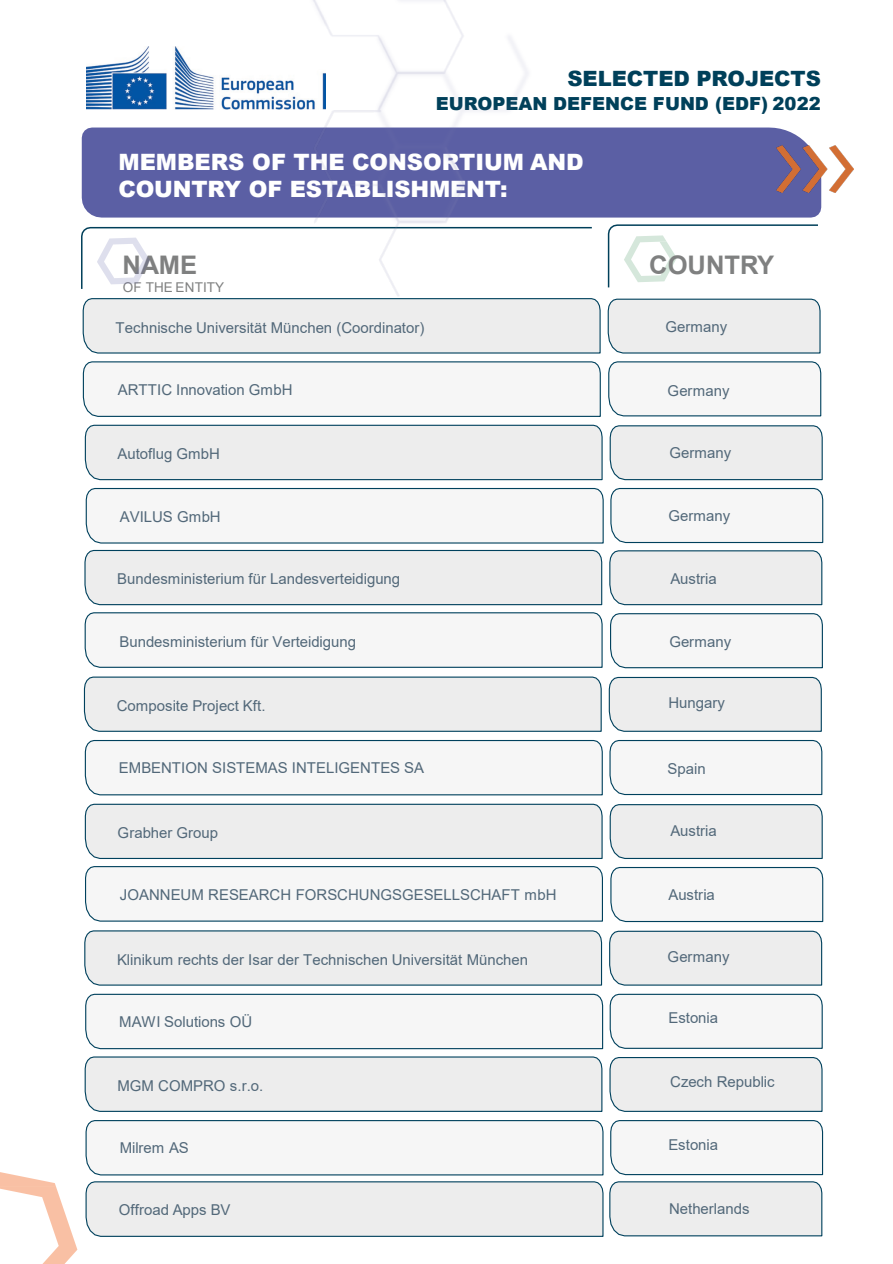
<style>
.page{position:relative;width:893px;height:1264px;background:#fff}
.page>*{position:absolute;margin:0;border:0;box-sizing:border-box;transform-origin:0 0}
.t1{font:700 25.5px "Arial";color:#7f8080}
.t2{font:900 22.5px/27px "Arial";color:#fff}
.t3{font:900 21px "Arial";letter-spacing:-.005em;color:#00405a}
.t4{font:900 18px "Arial";color:#00405a}
.t5{font:15px "Arial";color:#526879}
.t6{font:13.5px "Arial";letter-spacing:.01em;color:#7f8080}
</style>
<div class="page">
<div style="left:82px;top:127px;width:739px;height:90px;background:#5b5fa4"></div>
<svg style="left:608px;top:361px;width:213px;height:56px"></svg>
<svg style="left:607px;top:298px;width:214px;height:56px;background:#e2e5e6"></svg>
<svg style="left:82px;top:361px;width:519px;height:56px"></svg>
<svg style="left:82px;top:298px;width:519px;height:56px;background:#e2e5e6"></svg>
<svg style="left:607px;top:224px;width:211px;height:64px"></svg>
<svg style="left:81px;top:226px;width:511px;height:63px"></svg>
<svg style="left:0;top:1172px;width:77px;height:91px"></svg>
<svg style="left:609px;top:425px;width:214px;height:55px;background:#e3e5e7"></svg>
<div style="left:84px;top:424px;width:519px;height:56px;background:#ededed"></div>
<svg style="left:610px;top:613px;width:213px;height:55px"></svg>
<svg style="left:84px;top:612px;width:519px;height:56px"></svg>
<svg style="left:84px;top:487px;width:739px;height:118px"></svg>
<svg style="left:609px;top:740px;width:213px;height:55px"></svg>
<svg style="left:608px;top:676px;width:214px;height:56px;background:#e2e5e7"></svg>
<div style="left:84px;top:740px;width:519px;height:55px;background:#f6f6f6"></div>
<svg style="left:83px;top:676px;width:519px;height:56px;background:#e2e5e7"></svg>
<svg style="left:610px;top:867px;width:213px;height:55px"></svg>
<svg style="left:609px;top:804px;width:214px;height:55px;background:#e2e5e6"></svg>
<svg style="left:85px;top:866px;width:518px;height:56px"></svg>
<svg style="left:84px;top:803px;width:519px;height:56px;background:#e3e5e7"></svg>
<svg style="left:609px;top:993px;width:214px;height:56px"></svg>
<svg style="left:609px;top:930px;width:213px;height:55px;background:#e4e6e7"></svg>
<div style="left:85px;top:993px;width:518px;height:56px;background:#f6f6f6"></div>
<div style="left:84px;top:930px;width:518px;height:55px;background:#ededed"></div>
<svg style="left:609px;top:1057px;width:214px;height:55px;background:#e1e4e6"></svg>
<svg style="left:84px;top:1056px;width:519px;height:56px;background:#e2e5e6"></svg>
<svg style="left:85px;top:1120px;width:738px;height:117px"></svg>
<img style="left:86px;top:46px;width:171px;height:63px">
<img style="left:257px;top:0;width:326px;height:296px">
<img style="left:776px;top:145px;width:77px;height:47px">
<h3 class="t3" style="left:567px;top:63px;width:255px">SELECTED PROJECTS</h3>
<p class="t4" style="left:436px;top:90px;width:386px">EUROPEAN DEFENCE FUND (EDF) 2022</p>
<h2 class="t2" style="left:118px;top:148px;width:466px">MEMBERS OF THE CONSORTIUM AND<br>COUNTRY OF ESTABLISHMENT:</h2>
<h1 class="t1" style="left:122px;top:247px;width:76px">NAME</h1>
<p class="t6" style="left:123px;top:277px;width:103px">OF THE ENTITY</p>
<h1 class="t1" style="left:649px;top:247px;width:126px">COUNTRY</h1>
<p class="t5" style="left:116px;top:317px;width:310px">Technische Universität München (Coordinator)</p>
<p class="t5" style="left:665px;top:316px;width:63px">Germany</p>
<p class="t5" style="left:118px;top:379px;width:176px">ARTTIC Innovation GmbH</p>
<p class="t5" style="left:667px;top:381px;width:63px">Germany</p>
<p class="t5" style="left:118px;top:444px;width:104px">Autoflug GmbH</p>
<p class="t5" style="left:669px;top:442px;width:63px">Germany</p>
<p class="t5" style="left:120px;top:506px;width:102px">AVILUS GmbH</p>
<p class="t5" style="left:668px;top:505px;width:63px">Germany</p>
<p class="t5" style="left:117px;top:568px;width:284px">Bundesministerium für Landesverteidigung</p>
<p class="t5" style="left:670px;top:568px;width:48px">Austria</p>
<p class="t5" style="left:119px;top:631px;width:238px">Bundesministerium für Verteidigung</p>
<p class="t5" style="left:669px;top:630px;width:63px">Germany</p>
<p class="t5" style="left:117px;top:695px;width:150px">Composite Project Kft.</p>
<p class="t5" style="left:668px;top:691px;width:58px">Hungary</p>
<p class="t5" style="left:119px;top:757px;width:306px">EMBENTION SISTEMAS INTELIGENTES SA</p>
<p class="t5" style="left:667px;top:757px;width:39px">Spain</p>
<p class="t5" style="left:118px;top:822px;width:102px">Grabher Group</p>
<p class="t5" style="left:670px;top:820px;width:48px">Austria</p>
<p class="t5" style="left:120px;top:884px;width:438px">JOANNEUM RESEARCH FORSCHUNGSGESELLSCHAFT mbH</p>
<p class="t5" style="left:668px;top:884px;width:48px">Austria</p>
<p class="t5" style="left:117px;top:949px;width:412px">Klinikum rechts der Isar der Technischen Universität München</p>
<p class="t5" style="left:667px;top:945px;width:63px">Germany</p>
<p class="t5" style="left:119px;top:1011px;width:134px">MAWI Solutions OÜ</p>
<p class="t5" style="left:668px;top:1007px;width:51px">Estonia</p>
<p class="t5" style="left:117px;top:1075px;width:147px">MGM COMPRO s.r.o.</p>
<p class="t5" style="left:670px;top:1071px;width:106px">Czech Republic</p>
<p class="t5" style="left:120px;top:1137px;width:71px">Milrem AS</p>
<p class="t5" style="left:668px;top:1134px;width:51px">Estonia</p>
<p class="t5" style="left:119px;top:1198px;width:113px">Offroad Apps BV</p>
<p class="t5" style="left:669px;top:1198px;width:82px">Netherlands</p>
</div>
